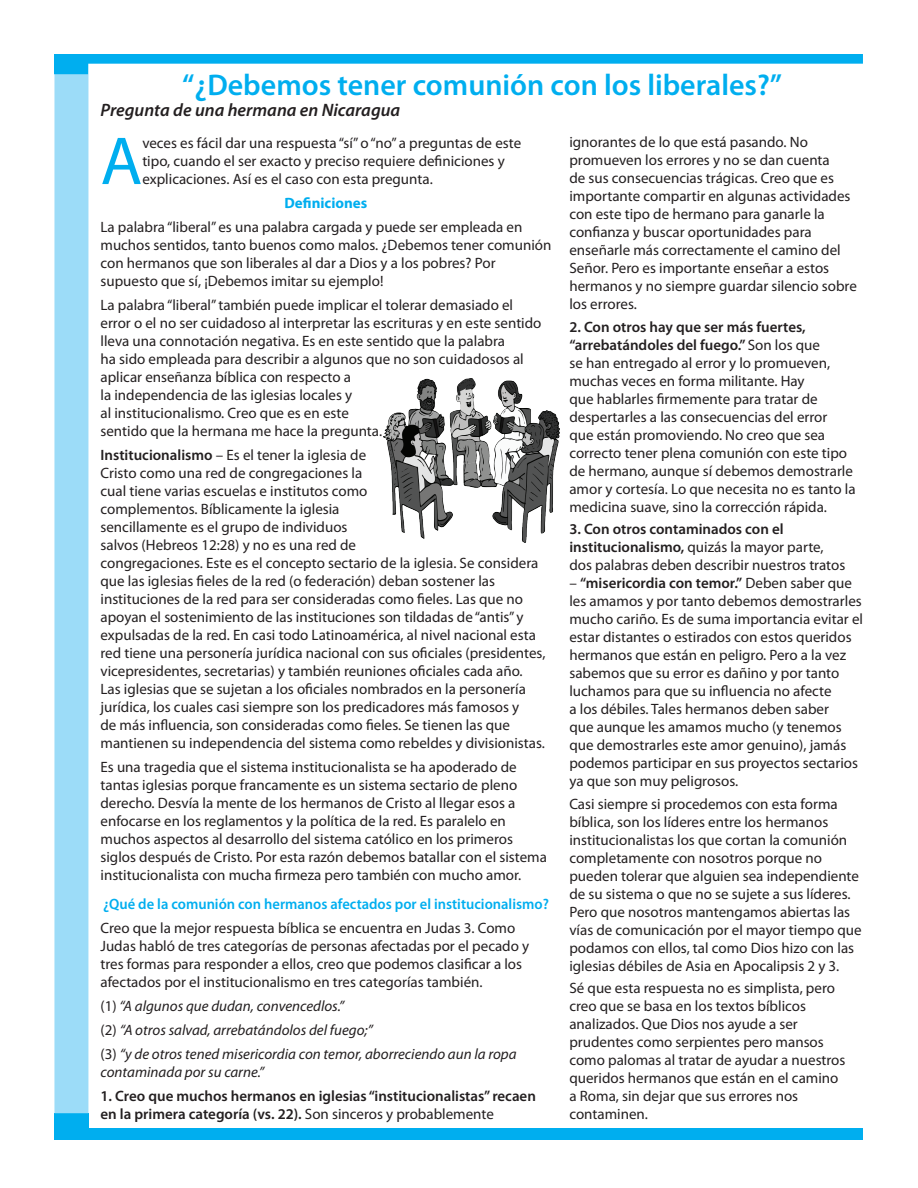
<style>
.page{position:relative;width:918px;height:1188px;background:#fff}
.page>*{position:absolute;margin:0;border:0;box-sizing:border-box;transform-origin:0 0}
.t1{font:68.4px "Myriad Pro";color:#00aeef}
.t2{font:600 30px "Myriad Pro";color:#00aeef}
.t3{font:italic 600 18px "Myriad Pro";color:#231f20}
.t4{font:15px/18px "Myriad Pro";color:#231f20}
.t5{font:italic 15px/24px "Myriad Pro";color:#231f20}
.t6{font:600 15px/18px "Myriad Pro";color:#231f20}
.t7{font:600 15px "Myriad Pro";color:#00aeef}
.t8{font:700 15px "Myriad Pro";color:#00aeef}
.s1{font-weight:600}
.s2{font-style:normal}
.s3{font-weight:400}
</style>
<div class="page">
<div style="left:54px;top:1113px;width:34px;height:16px;background:#00aeef"></div>
<div style="left:54px;top:1128px;width:809px;height:12px;background:#00aeef"></div>
<div style="left:54px;top:56px;width:34px;height:1057px;background:#9cdcf8"></div>
<svg style="left:54px;top:54px;width:809px;height:20px"></svg>
<img style="left:383px;top:378px;width:176px;height:165px">
<h2 class="t2" style="left:182px;top:65px;width:602px">“¿Debemos tener comunión con los liberales?”</h2>
<p class="t3" style="left:100px;top:99px;width:301px">Pregunta de una hermana en Nicaragua</p>
<p class="t4" style="left:569px;top:133px;width:289px">ignorantes de lo que está pasando. No promueven los errores y no se dan cuenta<br>de sus consecuencias trágicas. Creo que es importante compartir en algunas actividades con este tipo de hermano para ganarle la confianza y buscar oportunidades para enseñarle más correctamente el camino del Señor. Pero es importante enseñar a estos hermanos y no siempre guardar silencio sobre los errores.</p>
<p class="t4" style="left:569px;top:318px;width:288px"><span class="s1">2. Con otros hay que ser más fuertes, “arrebatándoles del fuego.”</span> Son los que<br>se han entregado al error y lo promueven, muchas veces en forma militante. Hay<br>que hablarles firmemente para tratar de despertarles a las consecuencias del error<br>que están promoviendo. No creo que sea correcto tener plena comunión con este tipo de hermano, aunque sí debemos demostrarle amor y cortesía. Lo que necesita no es tanto la medicina suave, sino la corrección rápida.</p>
<p class="t4" style="left:569px;top:520px;width:277px"><span class="s1">3. Con otros contaminados con el institucionalismo,</span> quizás la mayor parte, dos palabras deben describir nuestros tratos</p>
<p class="t4" style="left:569px;top:574px;width:295px">– <span class="s1">“misericordia con temor.”</span> Deben saber que les amamos y por tanto debemos demostrarles mucho cariño. Es de suma importancia evitar el estar distantes o estirados con estos queridos hermanos que están en peligro. Pero a la vez sabemos que su error es dañino y por tanto luchamos para que su influencia no afecte<br>a los débiles. Tales hermanos deben saber<br>que aunque les amamos mucho (y tenemos que demostrarles este amor genuino), jamás podemos participar en sus proyectos sectarios ya que son muy peligrosos.</p>
<p class="t4" style="left:569px;top:795px;width:294px">Casi siempre si procedemos con esta forma bíblica, son los líderes entre los hermanos institucionalistas los que cortan la comunión completamente con nosotros porque no pueden tolerar que alguien sea independiente de su sistema o que no se sujete a sus líderes.<br>Pero que nosotros mantengamos abiertas las vías de comunicación por el mayor tiempo que podamos con ellos, tal como Dios hizo con las iglesias débiles de Asia en Apocalipsis 2 y 3.</p>
<p class="t4" style="left:569px;top:979px;width:278px">Sé que esta respuesta no es simplista, pero creo que se basa en los textos bíblicos analizados. Que Dios nos ayude a ser prudentes como serpientes pero mansos como palomas al tratar de ayudar a nuestros queridos hermanos que están en el camino a Roma, sin dejar que sus errores nos contaminen.</p>
<h1 class="t1" style="left:100px;top:119px;width:43px">A</h1>
<p class="t4" style="left:142px;top:134px;width:380px">veces es fácil dar una respuesta “sí” o “no” a preguntas de este tipo, cuando el ser exacto y preciso requiere definiciones y explicaciones. Así es el caso con esta pregunta.</p>
<p class="t8" style="left:285px;top:193px;width:84px">Definiciones</p>
<p class="t4" style="left:100px;top:218px;width:452px">La palabra “liberal” es una palabra cargada y puede ser empleada en muchos sentidos, tanto buenos como malos. ¿Debemos tener comunión con hermanos que son liberales al dar a Dios y a los pobres? Por supuesto que sí, ¡Debemos imitar su ejemplo!</p>
<p class="t4" style="left:100px;top:296px;width:443px">La palabra “liberal” también puede implicar el tolerar demasiado el error o el no ser cuidadoso al interpretar las escrituras y en este sentido lleva una connotación negativa. Es en este sentido que la palabra<br>ha sido empleada para describir a algunos que no son cuidadosos al aplicar enseñanza bíblica con respecto a<br>la independencia de las iglesias locales y<br>al institucionalismo. Creo que es en este<br>sentido que la hermana me hace la pregunta.</p>
<p class="t4" style="left:100px;top:446px;width:446px"><span class="s1">Institucionalismo</span> – Es el tener la iglesia de<br>Cristo como una red de congregaciones la<br>cual tiene varias escuelas e institutos como<br>complementos. Bíblicamente la iglesia<br>sencillamente es el grupo de individuos<br>salvos (Hebreos 12:28) y no es una red de<br>congregaciones. Este es el concepto sectario de la iglesia. Se considera que las iglesias fieles de la red (o federación) deban sostener las instituciones de la red para ser consideradas como fieles. Las que no apoyan el sostenimiento de las instituciones son tildadas de “antis” y expulsadas de la red. En casi todo Latinoamérica, al nivel nacional esta red tiene una personería jurídica nacional con sus oficiales (presidentes, vicepresidentes, secretarias) y también reuniones oficiales cada año.<br>Las iglesias que se sujetan a los oficiales nombrados en la personería jurídica, los cuales casi siempre son los predicadores más famosos y<br>de más influencia, son consideradas como fieles. Se tienen las que mantienen su independencia del sistema como rebeldes y divisionistas.</p>
<p class="t4" style="left:100px;top:758px;width:448px">Es una tragedia que el sistema institucionalista se ha apoderado de tantas iglesias porque francamente es un sistema sectario de pleno derecho. Desvía la mente de los hermanos de Cristo al llegar esos a enfocarse en los reglamentos y la política de la red. Es paralelo en muchos aspectos al desarrollo del sistema católico en los primeros siglos después de Cristo. Por esta razón debemos batallar con el sistema institucionalista con mucha firmeza pero también con mucho amor.</p>
<p class="t7" style="left:103px;top:894px;width:447px">¿Qué de la comunión con hermanos afectados por el institucionalismo?</p>
<p class="t4" style="left:100px;top:918px;width:430px">Creo que la mejor respuesta bíblica se encuentra en Judas 3. Como Judas habló de tres categorías de personas afectadas por el pecado y tres formas para responder a ellos, creo que podemos clasificar a los afectados por el institucionalismo en tres categorías también.</p>
<p class="t5" style="left:100px;top:993px;width:418px"><span class="s2">(1)</span> “A algunos que dudan, convencedlos.”<br><span class="s2">(2)</span> “A otros salvad, arrebatándolos del fuego;”<br><span class="s2">(3)</span> “y de otros tened misericordia con temor, aborreciendo aun la ropa</p>
<p class="t5" style="left:100px;top:1059px;width:165px">contaminada por su carne.”</p>
<p class="t6" style="left:100px;top:1086px;width:437px">1. Creo que muchos hermanos en iglesias “institucionalistas” recaen en la primera categoría (vs. 22). <span class="s3">Son sinceros y probablemente</span></p>
</div>
